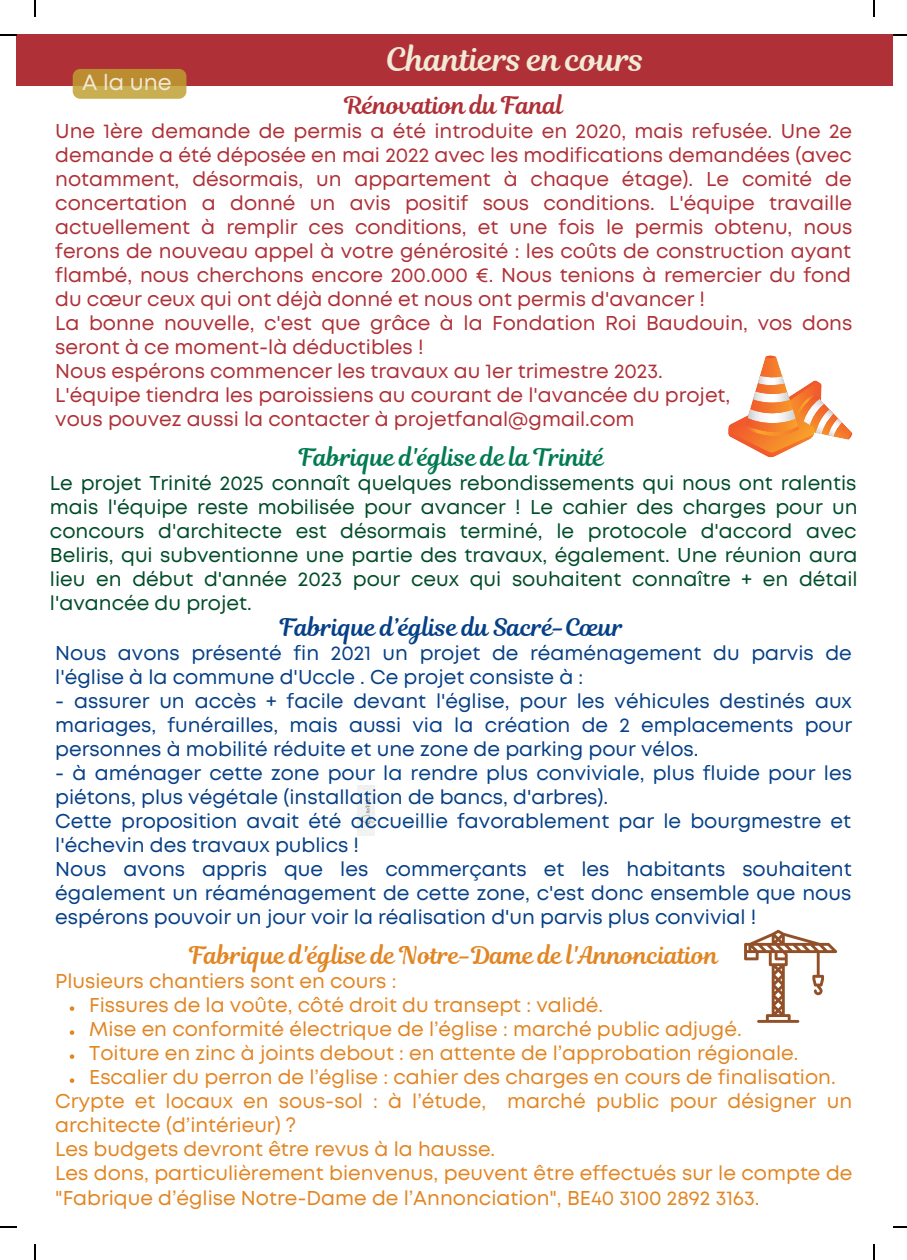
<style>
.page{position:relative;width:907px;height:1260px;background:#fff}
.page>*{position:absolute;margin:0;border:0;box-sizing:border-box;transform-origin:0 0}
.t1{font:32px "RTL Romman Regular";color:#f0ead7}
.t2{font:24px "RTL Romman Regular";color:#e28624}
.t3{font:24px "RTL Romman Regular";color:#064087}
.t4{font:24px "RTL Romman Regular";color:#007b52}
.t5{font:24px "RTL Romman Regular";color:#af3137}
.t6{font:22px "Mont";color:#f0ead7}
.t7{font:20px/24px "Mont";color:#af3137}
.t8{font:20px/24px "Mont";color:#064087}
.t9{font:20px/24px "Mont";color:#e28624}
.t10{font:20px/24px "Mont";color:#004c29;text-align:justify}
</style>
<div class="page">
<div style="left:16px;top:34px;width:876px;height:52px;background:#af3137"></div>
<img style="left:358px;top:785px;width:16px;height:49px">
<svg style="left:728px;top:355px;width:124px;height:102px"></svg>
<svg style="left:744px;top:929px;width:93px;height:93px"></svg>
<div style="left:73px;top:69px;width:113px;height:30px;background:#bf9f30;border-radius:7px;opacity:.84"></div>
<svg style="left:70px;top:1006px;width:4px;height:4px"></svg>
<svg style="left:70px;top:1030px;width:4px;height:4px"></svg>
<svg style="left:70px;top:1054px;width:4px;height:4px"></svg>
<svg style="left:70px;top:1078px;width:4px;height:4px"></svg>
<svg style="left:34px;top:0;width:2px;height:16px"></svg>
<svg style="left:0;top:34px;width:16px;height:2px"></svg>
<svg style="left:873px;top:0;width:1px;height:16px"></svg>
<svg style="left:892px;top:34px;width:15px;height:2px"></svg>
<svg style="left:34px;top:1244px;width:2px;height:15px"></svg>
<svg style="left:0;top:1226px;width:16px;height:1px"></svg>
<svg style="left:873px;top:1244px;width:1px;height:15px"></svg>
<svg style="left:893px;top:1226px;width:14px;height:1px"></svg>
<p class="t6" style="left:82px;top:74px;width:91px">A la une</p>
<h1 class="t1" style="left:386px;top:37px;width:260px">Chantiers en cours</h1>
<p class="t5" style="left:344px;top:88px;width:220px">Rénovation du Fanal</p>
<p class="t7" style="left:55px;top:120px;width:798px">Une 1ère demande de permis a été introduite en 2020, mais refusée. Une 2e demande a été déposée en mai 2022 avec les modifications demandées (avec notamment, désormais, un appartement à chaque étage). Le comité de concertation a donné un avis positif sous conditions. L'équipe travaille actuellement à remplir ces conditions, et une fois le permis obtenu, nous ferons de nouveau appel à votre générosité : les coûts de construction ayant flambé, nous cherchons encore 200.000 €. Nous tenions à remercier du fond du cœur ceux qui ont déjà donné et nous ont permis d'avancer !<br>La bonne nouvelle, c'est que grâce à la Fondation Roi Baudouin, vos dons seront à ce moment-là déductibles !<br>Nous espérons commencer les travaux au 1er trimestre 2023.<br>L'équipe tiendra les paroissiens au courant de l'avancée du projet,<br>vous pouvez aussi la contacter à projetfanal@gmail.com</p>
<p class="t4" style="left:299px;top:440px;width:306px">Fabrique d'église de la Trinité</p>
<p class="t10" style="left:50px;top:472px;width:809px">Le projet Trinité 2025 connaît quelques rebondissements qui nous ont ralentis mais l'équipe reste mobilisée pour avancer ! Le cahier des charges pour un concours d'architecte est désormais terminé, le protocole d'accord avec Beliris, qui subventionne une partie des travaux, également. Une réunion aura lieu en début d'année 2023 pour ceux qui souhaitent connaître + en détail l'avancée du projet.</p>
<p class="t3" style="left:280px;top:610px;width:344px">Fabrique d’église du Sacré-Cœur</p>
<p class="t8" style="left:55px;top:642px;width:798px">Nous avons présenté fin 2021 un projet de réaménagement du parvis de l'église à la commune d'Uccle . Ce projet consiste à :</p>
<p class="t8" style="left:55px;top:690px;width:798px;text-align:justify">- assurer un accès + facile devant l'église, pour les véhicules destinés aux mariages, funérailles, mais aussi via la création de 2 emplacements pour personnes à mobilité réduite et une zone de parking pour vélos.</p>
<p class="t8" style="left:55px;top:762px;width:798px">- à aménager cette zone pour la rendre plus conviviale, plus fluide pour les piétons, plus végétale (installation de bancs, d'arbres).<br>Cette proposition avait été accueillie favorablement par le bourgmestre et l'échevin des travaux publics !<br>Nous avons appris que les commerçants et les habitants souhaitent également un réaménagement de cette zone, c'est donc ensemble que nous espérons pouvoir un jour voir la réalisation d'un parvis plus convivial !</p>
<p class="t2" style="left:189px;top:938px;width:530px">Fabrique d'église de Notre-Dame de l'Annonciation</p>
<p class="t9" style="left:55px;top:970px;width:343px">Plusieurs chantiers sont en cours :</p>
<p class="t9" style="left:89px;top:994px;width:748px">Fissures de la voûte, côté droit du transept : validé.<br>Mise en conformité électrique de l’église : marché public adjugé.<br>Toiture en zinc à joints debout : en attente de l’approbation régionale.<br>Escalier du perron de l’église : cahier des charges en cours de finalisation.</p>
<p class="t9" style="left:55px;top:1090px;width:798px">Crypte et locaux en sous-sol : à l’étude, marché public pour désigner un architecte (d’intérieur) ?<br>Les budgets devront être revus à la hausse.<br>Les dons, particulièrement bienvenus, peuvent être effectués sur le compte de "Fabrique d’église Notre-Dame de l’Annonciation", BE40 3100 2892 3163.</p>
</div>
